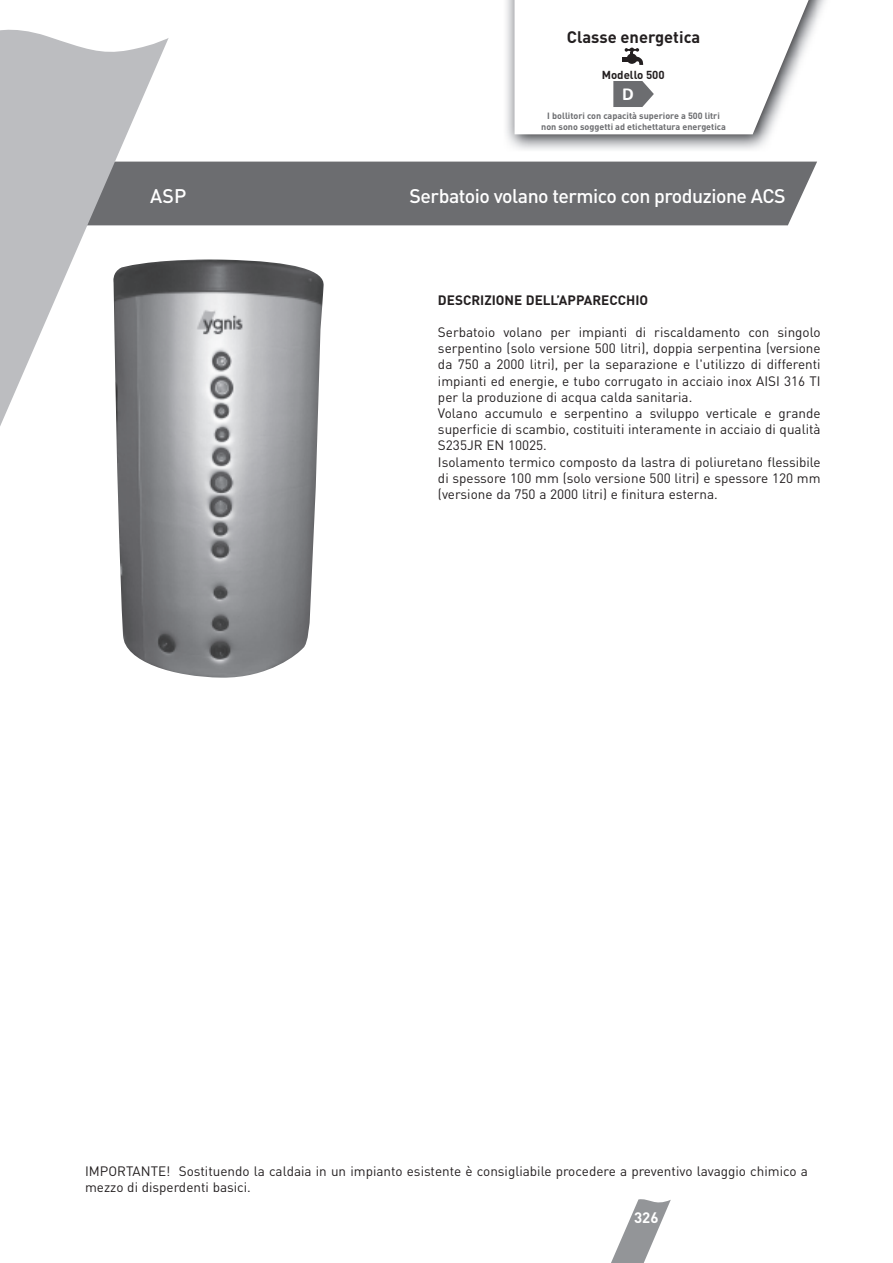
<style>
.page{position:relative;width:893px;height:1263px;background:#fff}
.page>*{position:absolute;margin:0;border:0;box-sizing:border-box;transform-origin:0 0}
.t1{font:500 19.5px "DIN";letter-spacing:-.025em;color:#fff}
.t2{font:700 18.3px "Calibri";color:#fff}
.t3{font:700 16.5px "DIN";color:#231f20}
.t4{font:700 15px "DIN";color:#fff}
.t5{font:13.5px/16.2px "DIN";color:#231f20}
.t6{font:700 13.5px "DIN";color:#231f20}
.t7{font:700 11.55px "DIN";color:#231f20}
.t8{font:700 9px/10.8px "DIN";color:#6c6d70;text-align:center}
</style>
<div class="page">
<svg style="left:611px;top:1199px;width:60px;height:64px"></svg>
<div style="left:169px;top:162px;width:648px;height:63px;background:#6c6d70"></div>
<svg style="left:0;top:29px;width:169px;height:397px;fill:#bcbdc0"></svg>
<img style="left:112px;top:259px;width:212px;height:419px">
<img style="left:506px;top:0;width:320px;height:150px">
<svg style="left:514px;top:0;width:303px;height:134px"></svg>
<p class="t3" style="left:567px;top:27px;width:135px">Classe energetica</p>
<p class="t7" style="left:602px;top:67px;width:65px">Modello 500</p>
<h2 class="t2" style="left:622px;top:82px;width:13px">D</h2>
<p class="t8" style="left:541px;top:110px;width:186px">I bollitori con capacità superiore a 500 litri non sono soggetti ad etichettatura energetica</p>
<h1 class="t1" style="left:150px;top:184px;width:37px">ASP</h1>
<h1 class="t1" style="left:410px;top:184px;width:377px">Serbatoio volano termico con produzione ACS</h1>
<p class="t6" style="left:438px;top:291px;width:212px">DESCRIZIONE DELL’APPARECCHIO</p>
<p class="t5" style="left:438px;top:324px;width:384px">Serbatoio volano per impianti di riscaldamento con singolo serpentino (solo versione 500 litri), doppia serpentina (versione da 750 a 2000 litri), per la separazione e l'utilizzo di differenti impianti ed energie, e tubo corrugato in acciaio inox AISI 316 TI per la produzione di acqua calda sanitaria.<br>Volano accumulo e serpentino a sviluppo verticale e grande superficie di scambio, costituiti interamente in acciaio di qualità S235JR EN 10025.<br>Isolamento termico composto da lastra di poliuretano flessibile di spessore 100 mm (solo versione 500 litri) e spessore 120 mm (versione da 750 a 2000 litri) e finitura esterna.</p>
<p class="t5" style="left:85px;top:1163px;width:724px">IMPORTANTE! Sostituendo la caldaia in un impianto esistente è consigliabile procedere a preventivo lavaggio chimico a mezzo di disperdenti basici.</p>
<p class="t4" style="left:634px;top:1208px;width:26px">326</p>
</div>
